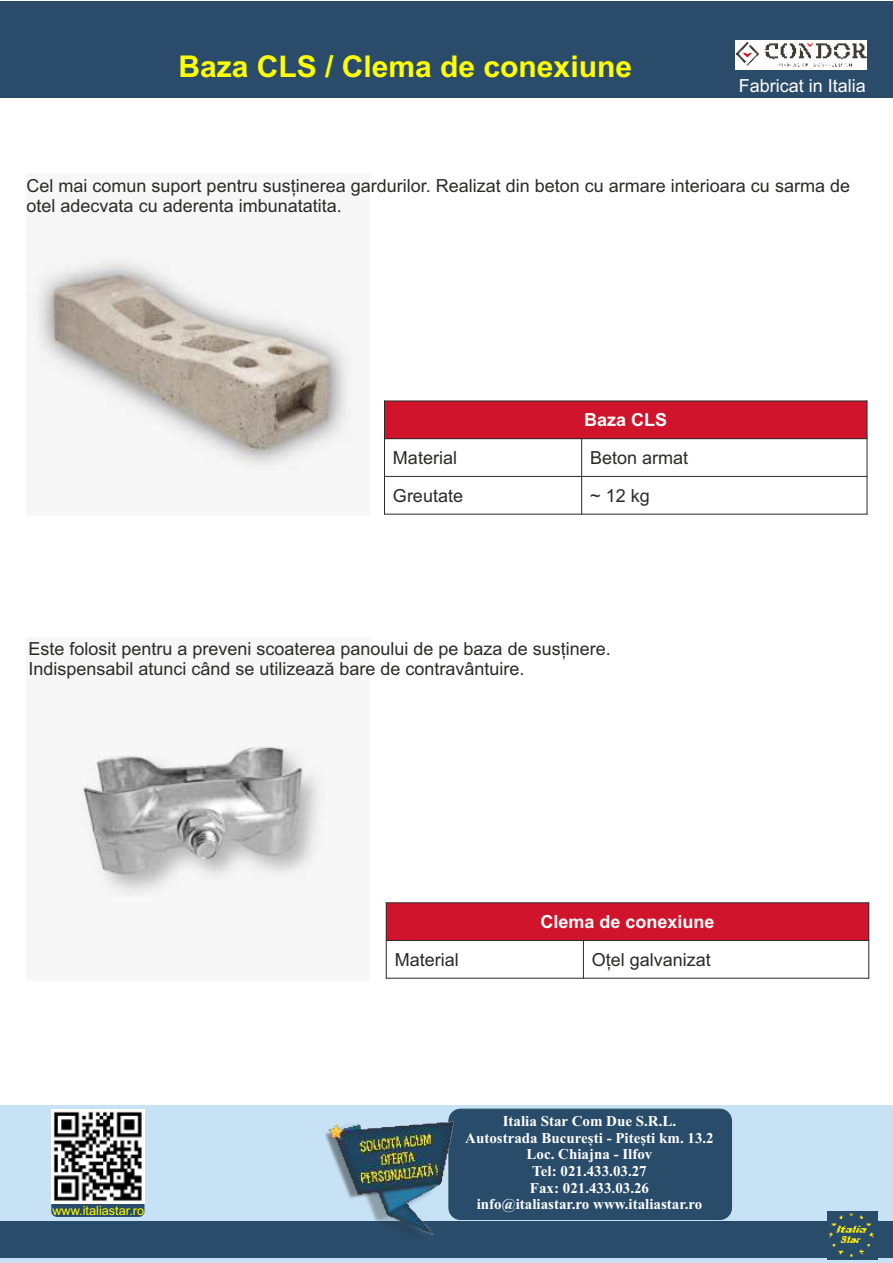
<style>
.page{position:relative;width:893px;height:1263px;background:#fff}
.page>*{position:absolute;margin:0;border:0;box-sizing:border-box;transform-origin:0 0}
.t1{font:700 30px "Arial";color:#ff0}
.t2{font:18px/20.1px "Arial";color:#2b2a29}
.t3{font:700 18px "Arial";color:#fefefe}
.t4{font:18px "Arial";color:#fff}
.t5{font:700 15px/16.6px "Times New Roman";color:#fefefe;text-align:center}
.t6{font:12.75px "Arial";color:#ff0}
</style>
<div class="page">
<img style="left:80px;top:745px;width:245px;height:152px">
<div style="left:0;top:1105px;width:893px;height:158px;background:#c7e1f5"></div>
<div style="left:0;top:1221px;width:893px;height:36px;background:#294c6a"></div>
<div style="left:0;top:1px;width:893px;height:96px;background:#2a4c6a"></div>
<div style="left:736px;top:40px;width:131px;height:29px;background:#fefefe"></div>
<img style="left:736px;top:42px;width:131px;height:25px">
<div style="left:384px;top:401px;width:483px;height:38px;background:#cf142b"></div>
<hr style="left:384px;top:401px;width:1px;height:113px;background:#2b2a29">
<hr style="left:581px;top:438px;width:1px;height:76px;background:#2b2a29">
<hr style="left:867px;top:401px;width:1px;height:113px;background:#2b2a29">
<hr style="left:384px;top:514px;width:483px;height:1px;background:#2b2a29">
<hr style="left:384px;top:476px;width:483px;height:1px;background:#2b2a29">
<hr style="left:384px;top:438px;width:483px;height:1px;background:#2b2a29">
<hr style="left:384px;top:401px;width:483px;height:1px;background:#2b2a29">
<img style="left:31px;top:256px;width:321px;height:215px">
<div style="left:386px;top:903px;width:483px;height:37px;background:#cf142b"></div>
<hr style="left:386px;top:902px;width:1px;height:76px;background:#2b2a29">
<hr style="left:583px;top:940px;width:1px;height:38px;background:#2b2a29">
<hr style="left:868px;top:902px;width:1px;height:76px;background:#2b2a29">
<hr style="left:386px;top:978px;width:483px;height:1px;background:#2b2a29">
<hr style="left:386px;top:940px;width:483px;height:1px;background:#2b2a29">
<hr style="left:386px;top:902px;width:483px;height:1px;background:#2b2a29">
<div style="left:449px;top:1109px;width:283px;height:110px;background:#294c6a;border:1px solid #294c6a;border-radius:12px"></div>
<img style="left:325px;top:1120px;width:129px;height:116px">
<img style="left:827px;top:1211px;width:51px;height:48px">
<div style="left:51px;top:1191px;width:93px;height:26px;background:#2a4c6a;border-radius:6px"></div>
<div style="left:51px;top:1108px;width:93px;height:95px;background:#fff"></div>
<img style="left:53px;top:1110px;width:92px;height:93px">
<h1 class="t1" style="left:178px;top:55px;width:455px">Baza CLS / Clema de conexiune</h1>
<p class="t4" style="left:739px;top:79px;width:129px">Fabricat in Italia</p>
<p class="t2" style="left:27px;top:177px;width:825px">Cel mai comun suport pentru susținerea gardurilor. Realizat din beton cu armare interioara cu sarma de otel adecvata cu aderenta imbunatatita.</p>
<p class="t3" style="left:584px;top:413px;width:85px">Baza CLS</p>
<p class="t2" style="left:393px;top:449px;width:66px">Material</p>
<p class="t2" style="left:590px;top:449px;width:100px">Beton armat</p>
<p class="t2" style="left:393px;top:487px;width:72px">Greutate</p>
<p class="t2" style="left:590px;top:487px;width:61px">~ 12 kg</p>
<p class="t2" style="left:28px;top:640px;width:584px">Este folosit pentru a preveni scoaterea panoului de pe baza de susținere.<br>Indispensabil atunci când se utilizează bare de contravântuire.</p>
<p class="t3" style="left:540px;top:915px;width:176px">Clema de conexiune</p>
<p class="t6" style="left:52px;top:1205px;width:93px">www.italiastar.ro</p>
<p class="t2" style="left:395px;top:951px;width:66px">Material</p>
<p class="t2" style="left:592px;top:951px;width:121px">Oțel galvanizat</p>
<p class="t5" style="left:465px;top:1114px;width:250px">Italia Star Com Due S.R.L.<br>Autostrada București - Pitești km. 13.2<br>Loc. Chiajna - Ilfov<br>Tel: 021.433.03.27<br>Fax: 021.433.03.26<br>info@italiastar.ro www.italiastar.ro</p>
</div>
